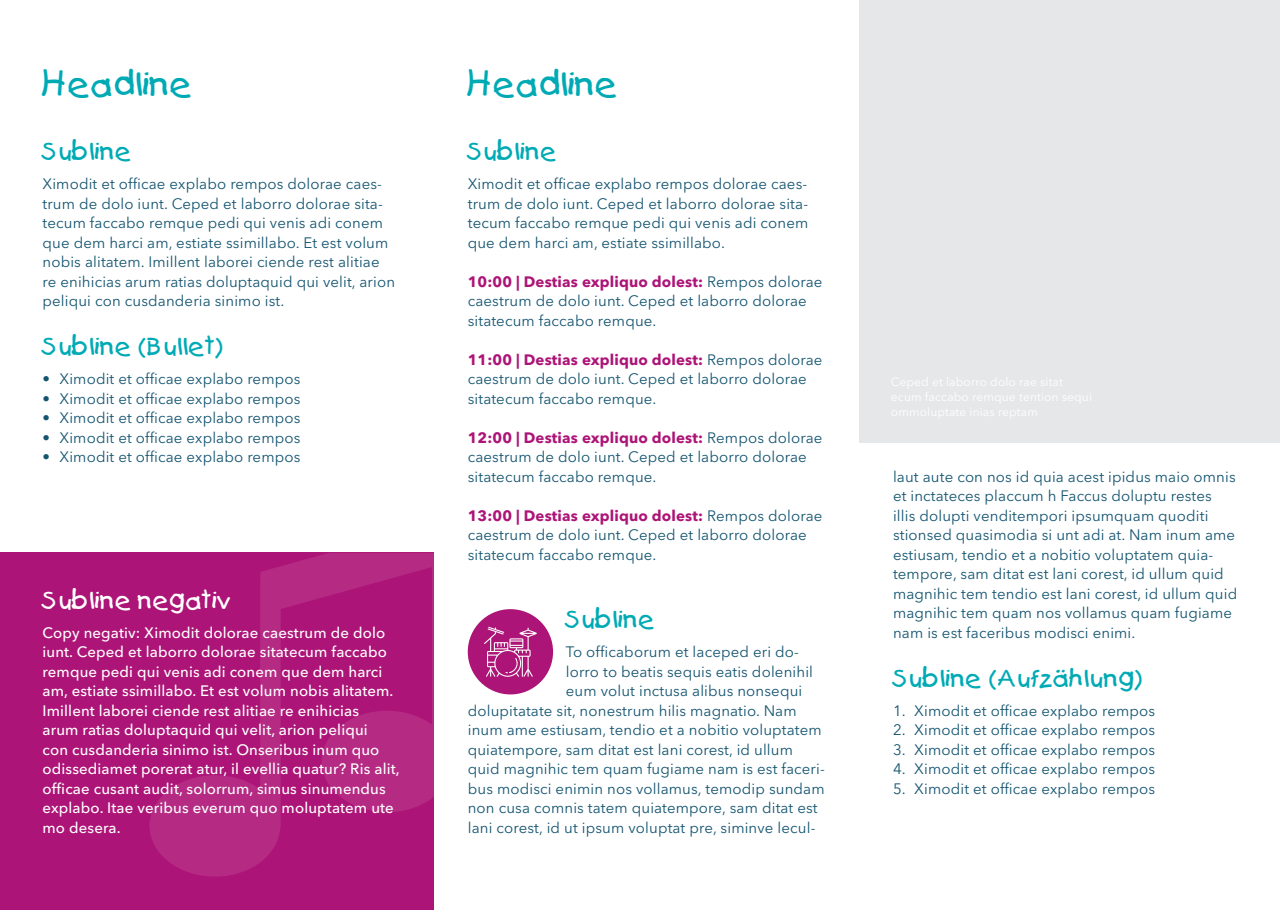
<style>
.page{position:relative;width:1280px;height:910px;background:#fff}
.page>*{position:absolute;margin:0;border:0;box-sizing:border-box;transform-origin:0 0}
.HL_Kids{font:33px "Kids Plain";color:#00aab5}
.SL_Kids{font:24px "Kids Plain";letter-spacing:.01em;color:#00aab5}
.SL_Kids_negativ{font:24px "Kids Plain";letter-spacing:.01em;color:#fff}
.Copy_Kids{font:15px/19.5px "Avenir Next LT Pro";letter-spacing:.01em;color:#155571}
.Copy_negativ{font:500 15px/19.5px "Avenir Next LT Pro";letter-spacing:.01em;color:#fff}
.s1{font-weight:700;color:#ad1477}
</style>
<div class="page">
<div style="left:859px;top:0;width:421px;height:443px;background:#e6e7e9"></div>
<div style="left:0;top:553px;width:434px;height:357px;background:#ad1477"></div>
<svg style="left:150px;top:553px;width:284px;height:324px"></svg>
<div style="left:468px;top:609px;width:85px;height:85px;background:#ad1477;border-radius:50%"></div>
<svg style="left:484px;top:627px;width:53px;height:50px"></svg>
<p class="HL_Kids" style="left:43px;top:64px;width:152px">Headline</p>
<p class="HL_Kids" style="left:468px;top:64px;width:152px">Headline</p>
<p class="SL_Kids" style="left:43px;top:136px;width:91px">Subline</p>
<p class="Copy_Kids" style="left:43px;top:174px;width:354px">Ximodit et officae explabo rempos dolorae caes&shy;trum de dolo iunt. Ceped et laborro dolorae sita&shy;tecum faccabo remque pedi qui venis adi conem que dem harci am, estiate ssimillabo. Et est volum nobis alitatem. Imillent laborei ciende rest alitiae re enihicias arum ratias doluptaquid qui velit, arion peliqui con cusdanderia sinimo ist.</p>
<p class="SL_Kids" style="left:43px;top:331px;width:184px">Subline (Bullet)</p>
<p class="Copy_Kids" style="left:43px;top:369px;width:259px">• Ximodit et officae explabo rempos</p>
<p class="Copy_Kids" style="left:43px;top:389px;width:259px">• Ximodit et officae explabo rempos</p>
<p class="Copy_Kids" style="left:43px;top:408px;width:259px">• Ximodit et officae explabo rempos</p>
<p class="Copy_Kids" style="left:43px;top:428px;width:259px">• Ximodit et officae explabo rempos</p>
<p class="Copy_Kids" style="left:43px;top:447px;width:259px">• Ximodit et officae explabo rempos</p>
<p class="SL_Kids_negativ" style="left:43px;top:585px;width:191px">Subline negativ</p>
<p class="Copy_negativ" style="left:43px;top:623px;width:359px">Copy negativ: Ximodit dolorae caestrum de dolo iunt. Ceped et laborro dolorae sitatecum faccabo remque pedi qui venis adi conem que dem harci am, estiate ssimillabo. Et est volum nobis alitatem.<br>Imillent laborei ciende rest alitiae re enihicias<br>arum ratias doluptaquid qui velit, arion peliqui<br>con cusdanderia sinimo ist. Onseribus inum quo odissediamet porerat atur, il evellia quatur? Ris alit, officae cusant audit, solorrum, simus sinumendus explabo. Itae veribus everum quo moluptatem ute mo desera.</p>
<p class="SL_Kids" style="left:468px;top:136px;width:91px">Subline</p>
<p class="Copy_Kids" style="left:468px;top:174px;width:342px;text-align:justify">Ximodit et officae explabo rempos dolorae caes&shy;trum de dolo iunt. Ceped et laborro dolorae sita&shy;tecum faccabo remque pedi qui venis adi conem que dem harci am, estiate ssimillabo.</p>
<p class="Copy_Kids" style="left:468px;top:272px;width:356px"><span class="s1">10:00 | Destias expliquo dolest:</span> Rempos dolorae caestrum de dolo iunt. Ceped et laborro dolorae sitatecum faccabo remque.</p>
<p class="Copy_Kids" style="left:468px;top:350px;width:356px"><span class="s1">11:00 | Destias expliquo dolest:</span> Rempos dolorae caestrum de dolo iunt. Ceped et laborro dolorae sitatecum faccabo remque.</p>
<p class="Copy_Kids" style="left:468px;top:428px;width:356px"><span class="s1">12:00 | Destias expliquo dolest:</span> Rempos dolorae caestrum de dolo iunt. Ceped et laborro dolorae sitatecum faccabo remque.</p>
<p class="Copy_Kids" style="left:468px;top:506px;width:356px"><span class="s1">13:00 | Destias expliquo dolest:</span> Rempos dolorae caestrum de dolo iunt. Ceped et laborro dolorae sitatecum faccabo remque.</p>
<p class="SL_Kids" style="left:566px;top:604px;width:91px">Subline</p>
<p class="Copy_Kids" style="left:566px;top:642px;width:235px">To officaborum et laceped eri do-</p>
<p class="Copy_Kids" style="left:566px;top:662px;width:249px">lorro to beatis sequis eatis dolenihil</p>
<p class="Copy_Kids" style="left:566px;top:681px;width:238px">eum volut inctusa alibus nonsequi</p>
<p class="Copy_Kids" style="left:468px;top:701px;width:330px">dolupitatate sit, nonestrum hilis magnatio. Nam</p>
<p class="Copy_Kids" style="left:468px;top:720px;width:355px">inum ame estiusam, tendio et a nobitio voluptatem</p>
<p class="Copy_Kids" style="left:468px;top:740px;width:327px">quiatempore, sam ditat est lani corest, id ullum</p>
<p class="Copy_Kids" style="left:468px;top:759px;width:359px">quid magnihic tem quam fugiame nam is est faceri-</p>
<p class="Copy_Kids" style="left:468px;top:779px;width:358px">bus modisci enimin nos vollamus, temodip sundam</p>
<p class="Copy_Kids" style="left:468px;top:798px;width:351px">non cusa comnis tatem quiatempore, sam ditat est</p>
<p class="Copy_Kids" style="left:468px;top:818px;width:349px">lani corest, id ut ipsum voluptat pre, siminve lecul-</p>
<p class="Copy_Kids" style="left:893px;top:467px;width:346px">laut aute con nos id quia acest ipidus maio omnis et inctateces placcum h Faccus doluptu restes illis dolupti venditempori ipsumquam quoditi stionsed quasimodia si unt adi at. Nam inum ame estiusam, tendio et a nobitio voluptatem quia&shy;tempore, sam ditat est lani corest, id ullum quid magnihic tem tendio est lani corest, id ullum quid magnihic tem quam nos vollamus quam fugiame nam is est faceribus modisci enimi.</p>
<p class="SL_Kids" style="left:893px;top:663px;width:253px">Subline (Aufzählung)</p>
<p class="Copy_Kids" style="left:893px;top:701px;width:264px">1. Ximodit et officae explabo rempos</p>
<p class="Copy_Kids" style="left:893px;top:720px;width:264px">2. Ximodit et officae explabo rempos</p>
<p class="Copy_Kids" style="left:893px;top:740px;width:264px">3. Ximodit et officae explabo rempos</p>
<p class="Copy_Kids" style="left:893px;top:759px;width:264px">4. Ximodit et officae explabo rempos</p>
<p class="Copy_Kids" style="left:893px;top:779px;width:264px">5. Ximodit et officae explabo rempos</p>
</div>
